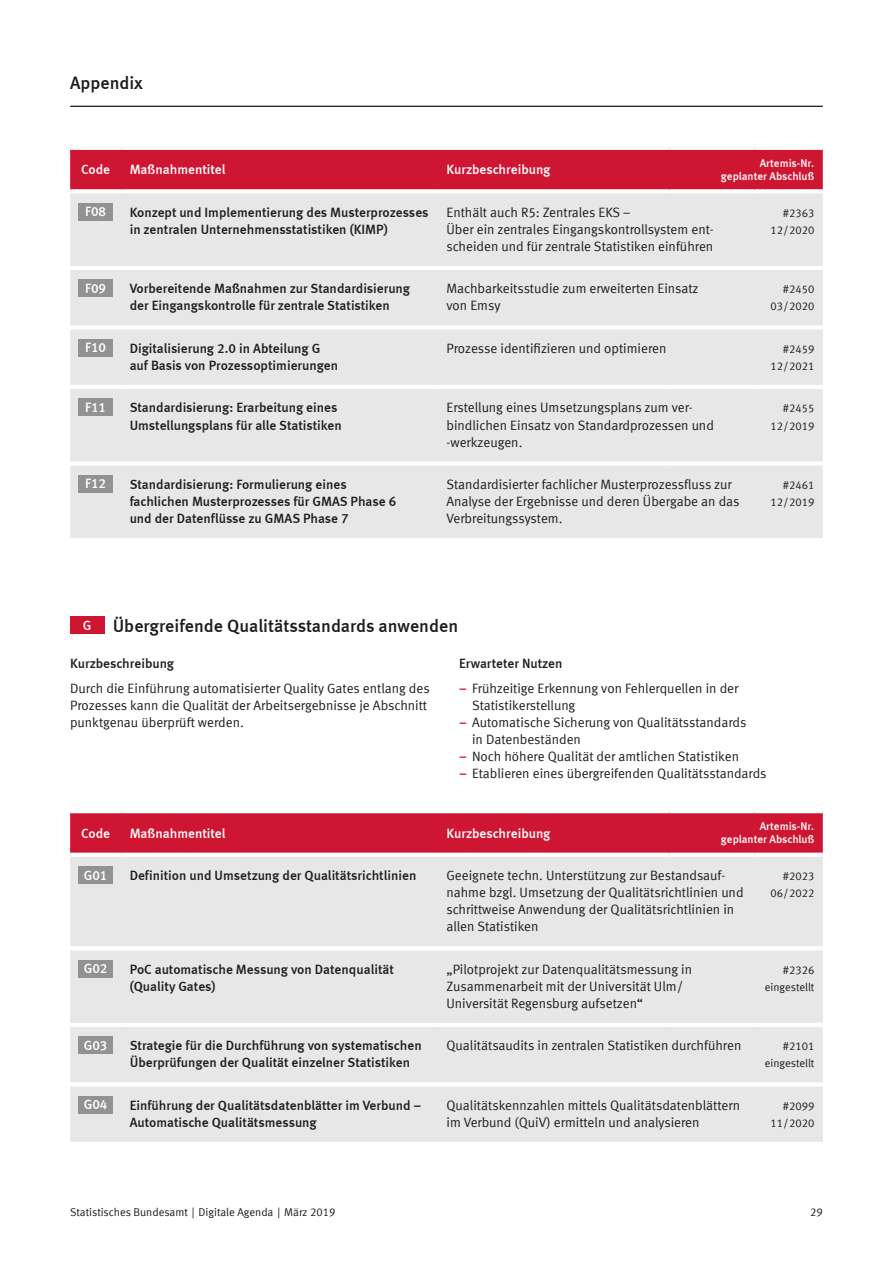
<style>
.page{position:relative;width:893px;height:1263px;background:#fff}
.page>*{position:absolute;margin:0;border:0;box-sizing:border-box;transform-origin:0 0}
.body_9pt_abst{font:700 18px "Meta Normal LF";color:#1d1d1b}
.body_9pt_abst-2{font:13.5px/17px "Meta Normal LF";color:#1d1d1b}
.body_9pt_abst-3{font:700 13.5px/17px "Meta Normal LF";color:#1d1d1b}
.body_9pt_abst-4{font:700 13.5px "Meta Normal LF";color:#fff}
.maßnahmen-nr{font:700 13.5px "Meta Normal LF";color:#fff}
.body_9pt_abst-5{font:11.25px/17px "Meta Normal LF";color:#1d1d1b;text-align:right}
.body_9pt_abst-6{font:700 11.25px/12.8px "Meta Normal LF";color:#fff;text-align:right}
.s1{font-weight:700}
.s2{font-family:"Meta Medium LF";color:#ce1531}
</style>
<div class="page">
<hr style="left:70px;top:106px;width:753px;height:1px;background:#1d1d1b">
<div style="left:70px;top:150px;width:753px;height:39px;background:#ce1531"></div>
<div style="left:70px;top:193px;width:753px;height:345px;background:#e7e7e7"></div>
<svg style="left:70px;top:148px;width:51px;height:2px"></svg>
<svg style="left:121px;top:148px;width:317px;height:2px"></svg>
<svg style="left:438px;top:147px;width:232px;height:3px"></svg>
<svg style="left:670px;top:148px;width:85px;height:2px"></svg>
<svg style="left:755px;top:148px;width:68px;height:2px"></svg>
<svg style="left:70px;top:189px;width:51px;height:2px"></svg>
<svg style="left:121px;top:189px;width:317px;height:2px"></svg>
<svg style="left:438px;top:189px;width:232px;height:2px"></svg>
<svg style="left:670px;top:189px;width:85px;height:2px"></svg>
<svg style="left:755px;top:189px;width:68px;height:2px"></svg>
<hr style="left:70px;top:266px;width:51px;height:4px;background:#fff">
<hr style="left:121px;top:266px;width:317px;height:4px;background:#fff">
<hr style="left:438px;top:266px;width:232px;height:4px;background:#fff">
<hr style="left:670px;top:266px;width:85px;height:4px;background:#fff">
<hr style="left:755px;top:266px;width:68px;height:4px;background:#fff">
<div style="left:70px;top:325px;width:51px;height:5px;background:#fff"></div>
<div style="left:121px;top:325px;width:317px;height:5px;background:#fff"></div>
<div style="left:438px;top:325px;width:232px;height:5px;background:#fff"></div>
<div style="left:670px;top:325px;width:85px;height:5px;background:#fff"></div>
<div style="left:755px;top:325px;width:68px;height:5px;background:#fff"></div>
<hr style="left:70px;top:385px;width:51px;height:4px;background:#fff">
<hr style="left:121px;top:385px;width:317px;height:4px;background:#fff">
<hr style="left:438px;top:385px;width:232px;height:4px;background:#fff">
<hr style="left:670px;top:385px;width:85px;height:4px;background:#fff">
<hr style="left:755px;top:385px;width:68px;height:4px;background:#fff">
<div style="left:70px;top:461px;width:51px;height:5px;background:#fff"></div>
<div style="left:121px;top:461px;width:317px;height:5px;background:#fff"></div>
<div style="left:438px;top:461px;width:232px;height:5px;background:#fff"></div>
<div style="left:670px;top:461px;width:85px;height:5px;background:#fff"></div>
<div style="left:755px;top:461px;width:68px;height:5px;background:#fff"></div>
<div style="left:79px;top:203px;width:34px;height:17px;background:#929292"></div>
<div style="left:79px;top:280px;width:34px;height:17px;background:#929292"></div>
<div style="left:79px;top:339px;width:34px;height:17px;background:#929292"></div>
<div style="left:79px;top:399px;width:34px;height:17px;background:#929292"></div>
<div style="left:79px;top:475px;width:34px;height:17px;background:#929292"></div>
<div style="left:70px;top:617px;width:34px;height:17px;background:#ce1531"></div>
<div style="left:70px;top:813px;width:753px;height:40px;background:#ce1531"></div>
<div style="left:70px;top:857px;width:753px;height:285px;background:#e7e7e7"></div>
<hr style="left:70px;top:946px;width:51px;height:4px;background:#fff">
<hr style="left:121px;top:946px;width:317px;height:4px;background:#fff">
<hr style="left:438px;top:946px;width:232px;height:4px;background:#fff">
<hr style="left:670px;top:946px;width:85px;height:4px;background:#fff">
<hr style="left:755px;top:946px;width:68px;height:4px;background:#fff">
<hr style="left:70px;top:1023px;width:51px;height:4px;background:#fff">
<hr style="left:121px;top:1023px;width:317px;height:4px;background:#fff">
<hr style="left:438px;top:1023px;width:232px;height:4px;background:#fff">
<hr style="left:670px;top:1023px;width:85px;height:4px;background:#fff">
<hr style="left:755px;top:1023px;width:68px;height:4px;background:#fff">
<hr style="left:70px;top:1082px;width:51px;height:4px;background:#fff">
<hr style="left:121px;top:1082px;width:317px;height:4px;background:#fff">
<hr style="left:438px;top:1082px;width:232px;height:4px;background:#fff">
<hr style="left:670px;top:1082px;width:85px;height:4px;background:#fff">
<hr style="left:755px;top:1082px;width:68px;height:4px;background:#fff">
<div style="left:79px;top:866px;width:34px;height:17px;background:#929292"></div>
<div style="left:79px;top:960px;width:34px;height:17px;background:#929292"></div>
<div style="left:79px;top:1036px;width:34px;height:17px;background:#929292"></div>
<div style="left:79px;top:1096px;width:34px;height:17px;background:#929292"></div>
<h1 class="body_9pt_abst" style="left:70px;top:72px;width:74px">Appendix</h1>
<p class="body_9pt_abst-4" style="left:81px;top:162px;width:30px">Code</p>
<p class="body_9pt_abst-4" style="left:130px;top:162px;width:97px">Maßnahmentitel</p>
<p class="body_9pt_abst-4" style="left:446px;top:162px;width:106px">Kurzbeschreibung</p>
<p class="body_9pt_abst-6" style="left:721px;top:156px;width:95px">Artemis-Nr. geplanter Abschluß</p>
<p class="maßnahmen-nr" style="left:85px;top:204px;width:22px">F08</p>
<p class="body_9pt_abst-3" style="left:130px;top:204px;width:300px">Konzept und Implementierung des Musterprozesses in zentralen Unternehmensstatistiken (KIMP)</p>
<p class="body_9pt_abst-2" style="left:446px;top:204px;width:269px">Enthält auch R5: Zentrales EKS –<br>Über ein zentrales Eingangskontrollsystem ent&shy;scheiden und für zentrale Statistiken einführen</p>
<p class="body_9pt_abst-5" style="left:771px;top:204px;width:45px">#2363<br>12/2020</p>
<p class="maßnahmen-nr" style="left:85px;top:280px;width:22px">F09</p>
<p class="body_9pt_abst-3" style="left:130px;top:280px;width:282px">Vorbereitende Maßnahmen zur Standardisierung der Eingangskontrolle für zentrale Statistiken</p>
<p class="body_9pt_abst-2" style="left:446px;top:280px;width:254px">Machbarkeitsstudie zum erweiterten Einsatz von Emsy</p>
<p class="body_9pt_abst-5" style="left:771px;top:281px;width:45px">#2450<br>03/2020</p>
<p class="maßnahmen-nr" style="left:85px;top:340px;width:22px">F10</p>
<p class="body_9pt_abst-3" style="left:130px;top:340px;width:210px">Digitalisierung 2.0 in Abteilung G auf Basis von Prozessoptimierungen</p>
<p class="body_9pt_abst-2" style="left:446px;top:340px;width:221px">Prozesse identifizieren und optimieren</p>
<p class="body_9pt_abst-5" style="left:771px;top:340px;width:45px">#2459<br>12/2021</p>
<p class="maßnahmen-nr" style="left:85px;top:399px;width:22px">F11</p>
<p class="body_9pt_abst-3" style="left:130px;top:399px;width:214px">Standardisierung: Erarbeitung eines<br>Umstellungsplans für alle Statistiken</p>
<p class="body_9pt_abst-2" style="left:446px;top:399px;width:269px">Erstellung eines Umsetzungsplans zum ver&shy;bindlichen Einsatz von Standardprozessen und -werkzeugen.</p>
<p class="body_9pt_abst-5" style="left:771px;top:400px;width:45px">#2455<br>12/2019</p>
<p class="maßnahmen-nr" style="left:85px;top:476px;width:22px">F12</p>
<p class="body_9pt_abst-3" style="left:130px;top:476px;width:268px">Standardisierung: Formulierung eines fachlichen Musterprozesses für GMAS Phase 6 und der Datenflüsse zu GMAS Phase 7</p>
<p class="body_9pt_abst-2" style="left:446px;top:476px;width:294px">Standardisierter fachlicher Musterprozessfluss zur<br>Analyse der Ergebnisse und deren Übergabe an das<br>Verbreitungssystem.</p>
<p class="body_9pt_abst-5" style="left:771px;top:476px;width:45px">#2461<br>12/2019</p>
<p class="maßnahmen-nr" style="left:83px;top:617px;width:10px">G</p>
<p class="body_9pt_abst" style="left:113px;top:615px;width:347px">Übergreifende Qualitätsstandards anwenden</p>
<p class="body_9pt_abst-2" style="left:70px;top:650px;width:361px;line-height:25.5px"><span class="s1">Kurzbeschreibung<br></span>Durch die Einführung automatisierter Quality Gates entlang des</p>
<p class="body_9pt_abst-2" style="left:70px;top:697px;width:358px">Prozesses kann die Qualität der Arbeitsergebnisse je Abschnitt punktgenau überprüft werden.</p>
<p class="body_9pt_abst-2" style="left:459px;top:650px;width:281px;line-height:25.5px"><span class="s1">Erwarteter Nutzen<br></span><span class="s2">−</span> Frühzeitige Erkennung von Fehlerquellen in der</p>
<p class="body_9pt_abst-2" style="left:472px;top:697px;width:105px">Statistikerstellung</p>
<p class="body_9pt_abst-2" style="left:459px;top:714px;width:289px"><span class="s2">−</span> Automatische Sicherung von Qualitätsstandards</p>
<p class="body_9pt_abst-2" style="left:472px;top:731px;width:110px">in Datenbeständen</p>
<p class="body_9pt_abst-2" style="left:459px;top:748px;width:281px"><span class="s2">−</span> Noch höhere Qualität der amtlichen Statistiken</p>
<p class="body_9pt_abst-2" style="left:459px;top:765px;width:309px"><span class="s2">−</span> Etablieren eines übergreifenden Qualitätsstandards</p>
<p class="body_9pt_abst-4" style="left:81px;top:825px;width:30px">Code</p>
<p class="body_9pt_abst-4" style="left:130px;top:825px;width:97px">Maßnahmentitel</p>
<p class="body_9pt_abst-4" style="left:446px;top:825px;width:106px">Kurzbeschreibung</p>
<p class="body_9pt_abst-6" style="left:721px;top:820px;width:95px">Artemis-Nr. geplanter Abschluß</p>
<p class="maßnahmen-nr" style="left:84px;top:867px;width:25px">G01</p>
<p class="body_9pt_abst-3" style="left:130px;top:867px;width:288px">Definition und Umsetzung der Qualitätsrichtlinien</p>
<p class="body_9pt_abst-2" style="left:446px;top:867px;width:299px">Geeignete techn. Unterstützung zur Bestandsauf&shy;nahme bzgl. Umsetzung der Qualitätsrichtlinien und schrittweise Anwendung der Qualitätsrichtlinien in allen Statistiken</p>
<p class="body_9pt_abst-5" style="left:771px;top:868px;width:45px">#2023<br>06/2022</p>
<p class="maßnahmen-nr" style="left:84px;top:961px;width:25px">G02</p>
<p class="body_9pt_abst-3" style="left:130px;top:960px;width:266px">PoC automatische Messung von Datenqualität (Quality Gates)</p>
<p class="body_9pt_abst-2" style="left:446px;top:960px;width:247px">„Pilotprojekt zur Datenqualitätsmessung in<br>Zusammenarbeit mit der Universität Ulm/<br>Universität Regensburg aufsetzen“</p>
<p class="body_9pt_abst-5" style="left:765px;top:961px;width:51px">#2326 eingestellt</p>
<p class="maßnahmen-nr" style="left:84px;top:1037px;width:25px">G03</p>
<p class="body_9pt_abst-3" style="left:130px;top:1037px;width:294px">Strategie für die Durchführung von systematischen<br>Überprüfungen der Qualität einzelner Statistiken</p>
<p class="body_9pt_abst-2" style="left:446px;top:1037px;width:296px">Qualitätsaudits in zentralen Statistiken durchführen</p>
<p class="body_9pt_abst-5" style="left:765px;top:1038px;width:51px">#2101 eingestellt</p>
<p class="maßnahmen-nr" style="left:84px;top:1097px;width:25px">G04</p>
<p class="body_9pt_abst-3" style="left:130px;top:1097px;width:293px">Einführung der Qualitätsdatenblätter im Verbund –<br>Automatische Qualitätsmessung</p>
<p class="body_9pt_abst-2" style="left:446px;top:1096px;width:295px">Qualitätskennzahlen mittels Qualitätsdatenblättern im Verbund (QuiV) ermitteln und analysieren</p>
<p class="body_9pt_abst-5" style="left:771px;top:1097px;width:45px">#2099<br>11/2020</p>
<p class="body_9pt_abst-5" style="left:70px;top:1204px;width:267px">Statistisches Bundesamt | Digitale Agenda | März 2019</p>
<p class="body_9pt_abst-5" style="left:810px;top:1204px;width:14px">29</p>
</div>
